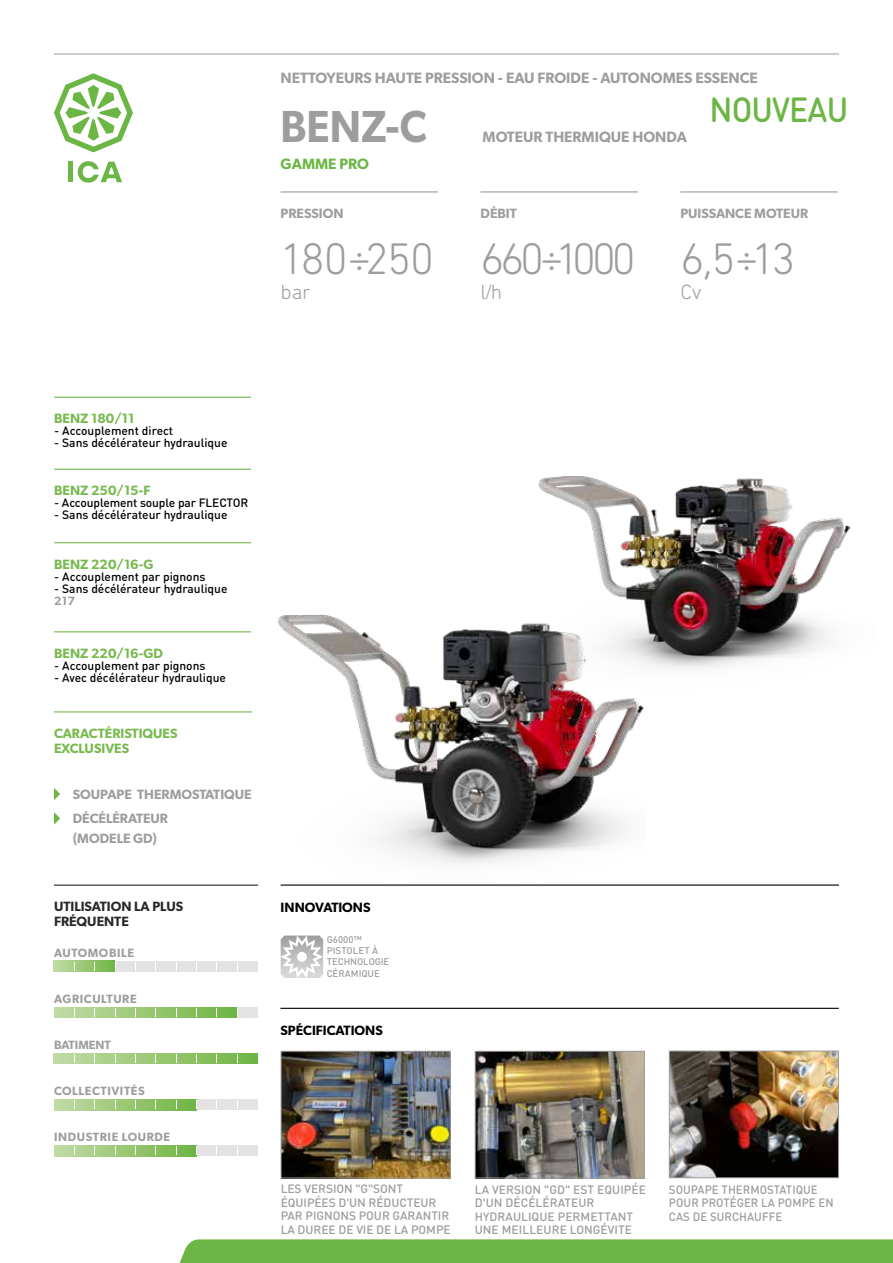
<style>
.page{position:relative;width:893px;height:1263px;background:#fff}
.page>*{position:absolute;margin:0;border:0;box-sizing:border-box;transform-origin:0 0}
.t1{font:300 45px "DIN Next Rounded LT Pro";letter-spacing:-.09em;color:#9d9d9c}
.t2{font:600 45px "Gibson";color:#9d9d9c;scale:.93 1}
.t3{font:500 34.5px "DIN Round Pro";letter-spacing:-.025em;color:#6bb644;scale:.93 1}
.t4{font:300 21px "DIN Next Rounded LT Pro";color:#9d9d9c}
.t5{font:600 15px "Gibson";color:#9d9d9c}
.t6{font:600 15px "Gibson";color:#6bb644}
.t7{font:600 13.5px/15px "Gibson";color:#76b94d}
.t8{font:600 13.5px/24.5px "Gibson";color:#9d9d9c}
.t9{font:600 13.5px/15px "Gibson";color:#282827}
.t10{font:600 13.5px "Gibson";color:#000}
.t11{font:500 12px "DIN Round Pro";color:#000}
.t12{font:500 12px/13.5px "DIN Round Pro";letter-spacing:.005em;color:#9d9d9c}
.t13{font:500 12px/13.5px "DIN Round Pro";letter-spacing:.005em;color:#9d9d9c;scale:.95 1}
.t14{font:600 12px "Gibson";letter-spacing:.05em;color:#9d9d9c}
.t15{font:600 12px "Gibson";color:#9d9d9c}
.t16{font:500 9.6px/11.2px "DIN Round Pro";letter-spacing:-.005em;color:#9d9d9c}
</style>
<div class="page">
<hr style="left:54px;top:54px;width:785px;height:1px;background:#9d9d9c">
<svg style="left:54px;top:73px;width:79px;height:79px"></svg>
<div style="left:68px;top:162px;width:5px;height:20px;background:#6bb644"></div>
<svg style="left:78px;top:161px;width:44px;height:22px"></svg>
<div style="left:179px;top:1239px;width:714px;height:24px;background:#6bb644"></div>
<img style="left:283px;top:1053px;width:166px;height:123px">
<div style="left:281px;top:1051px;width:170px;height:127px;border:1px solid #9d9d9c"></div>
<img style="left:477px;top:1053px;width:166px;height:123px">
<div style="left:475px;top:1051px;width:170px;height:127px;border:1px solid #9d9d9c"></div>
<hr style="left:281px;top:191px;width:157px;height:1px;background:#9d9d9c">
<hr style="left:480px;top:191px;width:158px;height:1px;background:#9d9d9c">
<hr style="left:680px;top:191px;width:158px;height:1px;background:#9d9d9c">
<hr style="left:281px;top:884px;width:558px;height:2px;background:#000">
<hr style="left:280px;top:1008px;width:559px;height:1px;background:#000">
<hr style="left:54px;top:711px;width:198px;height:1px;background:#76b94d">
<svg style="left:54px;top:788px;width:6px;height:12px"></svg>
<svg style="left:54px;top:812px;width:6px;height:13px"></svg>
<img style="left:671px;top:1053px;width:166px;height:123px">
<div style="left:669px;top:1051px;width:170px;height:127px;border:1px solid #9d9d9c"></div>
<div style="left:54px;top:1099px;width:204px;height:11px;background:#e3e3e3"></div>
<svg style="left:54px;top:1099px;width:142px;height:11px;background:#9cca79"></svg>
<div style="left:54px;top:961px;width:204px;height:10px;background:#e3e3e3"></div>
<svg style="left:54px;top:961px;width:61px;height:10px"></svg>
<svg style="left:54px;top:1053px;width:204px;height:11px;background:#9cca78"></svg>
<div style="left:54px;top:1007px;width:204px;height:11px;background:#e3e3e3"></div>
<svg style="left:54px;top:1007px;width:183px;height:11px;background:#9cca78"></svg>
<div style="left:54px;top:1145px;width:204px;height:11px;background:#e3e3e3"></div>
<svg style="left:54px;top:1145px;width:142px;height:11px;background:#9cca78"></svg>
<hr style="left:54px;top:884px;width:204px;height:2px;background:#282827">
<hr style="left:54px;top:397px;width:197px;height:1px;background:#76b94d">
<hr style="left:54px;top:469px;width:197px;height:1px;background:#76b94d">
<hr style="left:54px;top:542px;width:197px;height:1px;background:#76b94d">
<hr style="left:54px;top:631px;width:197px;height:1px;background:#76b94d">
<svg style="left:281px;top:935px;width:42px;height:43px"></svg>
<img style="left:538px;top:476px;width:313px;height:193px">
<img style="left:277px;top:532px;width:384px;height:354px">
<p class="t5" style="left:281px;top:69px;width:479px">NETTOYEURS HAUTE PRESSION - EAU FROIDE - AUTONOMES ESSENCE</p>
<h1 class="t2" style="left:281px;top:100px;width:159px">BENZ-C</h1>
<p class="t6" style="left:281px;top:155px;width:90px">GAMME PRO</p>
<p class="t5" style="left:483px;top:128px;width:206px">MOTEUR THERMIQUE HONDA</p>
<h2 class="t3" style="left:709px;top:86px;width:151px">NOUVEAU</h2>
<p class="t8" style="left:281px;top:201px;width:64px">PRESSION</p>
<p class="t8" style="left:480px;top:201px;width:38px">DÉBIT</p>
<p class="t8" style="left:680px;top:201px;width:129px">PUISSANCE MOTEUR</p>
<h1 class="t1" style="left:281px;top:232px;width:155px">180÷250</h1>
<h3 class="t4" style="left:281px;top:280px;width:31px">bar</h3>
<h1 class="t1" style="left:480px;top:232px;width:157px">660÷1000</h1>
<h3 class="t4" style="left:480px;top:280px;width:23px">l/h</h3>
<h1 class="t1" style="left:680px;top:232px;width:117px">6,5÷13</h1>
<h3 class="t4" style="left:680px;top:280px;width:23px">Cv</h3>
<p class="t7" style="left:54px;top:411px;width:82px">BENZ 180/11</p>
<p class="t11" style="left:54px;top:423px;width:120px">- Accouplement direct</p>
<p class="t11" style="left:54px;top:435px;width:175px">- Sans décélérateur hydraulique</p>
<p class="t7" style="left:54px;top:483px;width:98px">BENZ 250/15-F</p>
<p class="t11" style="left:54px;top:495px;width:196px">- Accouplement souple par FLECTOR</p>
<p class="t11" style="left:54px;top:507px;width:175px">- Sans décélérateur hydraulique</p>
<p class="t7" style="left:54px;top:556px;width:101px">BENZ 220/16-G</p>
<p class="t11" style="left:54px;top:568px;width:153px">- Accouplement par pignons</p>
<p class="t11" style="left:54px;top:580px;width:175px">- Sans décélérateur hydraulique</p>
<p class="t14" style="left:54px;top:593px;width:22px">217</p>
<p class="t7" style="left:54px;top:645px;width:110px">BENZ 220/16-GD</p>
<p class="t11" style="left:54px;top:657px;width:153px">- Accouplement par pignons</p>
<p class="t11" style="left:54px;top:669px;width:173px">- Avec décélérateur hydraulique</p>
<p class="t7" style="left:54px;top:725px;width:125px">CARACTÉRISTIQUES<br>EXCLUSIVES</p>
<p class="t8" style="left:73px;top:781px;width:181px">SOUPAPE THERMOSTATIQUE<br>DÉCÉLÉRATEUR</p>
<p class="t8" style="left:73px;top:825px;width:86px">(MODELE GD)</p>
<p class="t9" style="left:54px;top:899px;width:131px">UTILISATION LA PLUS<br>FRÉQUENTE</p>
<p class="t14" style="left:54px;top:945px;width:82px">AUTOMOBILE</p>
<p class="t14" style="left:54px;top:992px;width:84px">AGRICULTURE</p>
<p class="t15" style="left:54px;top:1038px;width:58px">BATIMENT</p>
<p class="t14" style="left:54px;top:1084px;width:92px">COLLECTIVITÉS</p>
<p class="t14" style="left:54px;top:1130px;width:118px">INDUSTRIE LOURDE</p>
<p class="t10" style="left:281px;top:899px;width:91px">INNOVATIONS</p>
<p class="t16" style="left:327px;top:933px;width:64px">G6000™<br>PISTOLET À<br>TECHNOLOGIE<br>CÉRAMIQUE</p>
<p class="t10" style="left:280px;top:1022px;width:104px">SPÉCIFICATIONS</p>
<p class="t12" style="left:281px;top:1182px;width:172px">LES VERSION "G"SONT<br>ÉQUIPÉES D'UN RÉDUCTEUR<br>PAR PIGNONS POUR GARANTIR<br>LA DUREE DE VIE DE LA POMPE</p>
<p class="t12" style="left:475px;top:1182px;width:173px">LA VERSION "GD" EST EQUIPÉE<br>D'UN DÉCÉLÉRATEUR<br>HYDRAULIQUE PERMETTANT<br>UNE MEILLEURE LONGÉVITE</p>
<p class="t13" style="left:669px;top:1182px;width:175px">SOUPAPE THERMOSTATIQUE<br>POUR PROTÉGER LA POMPE EN<br>CAS DE SURCHAUFFE</p>
</div>
